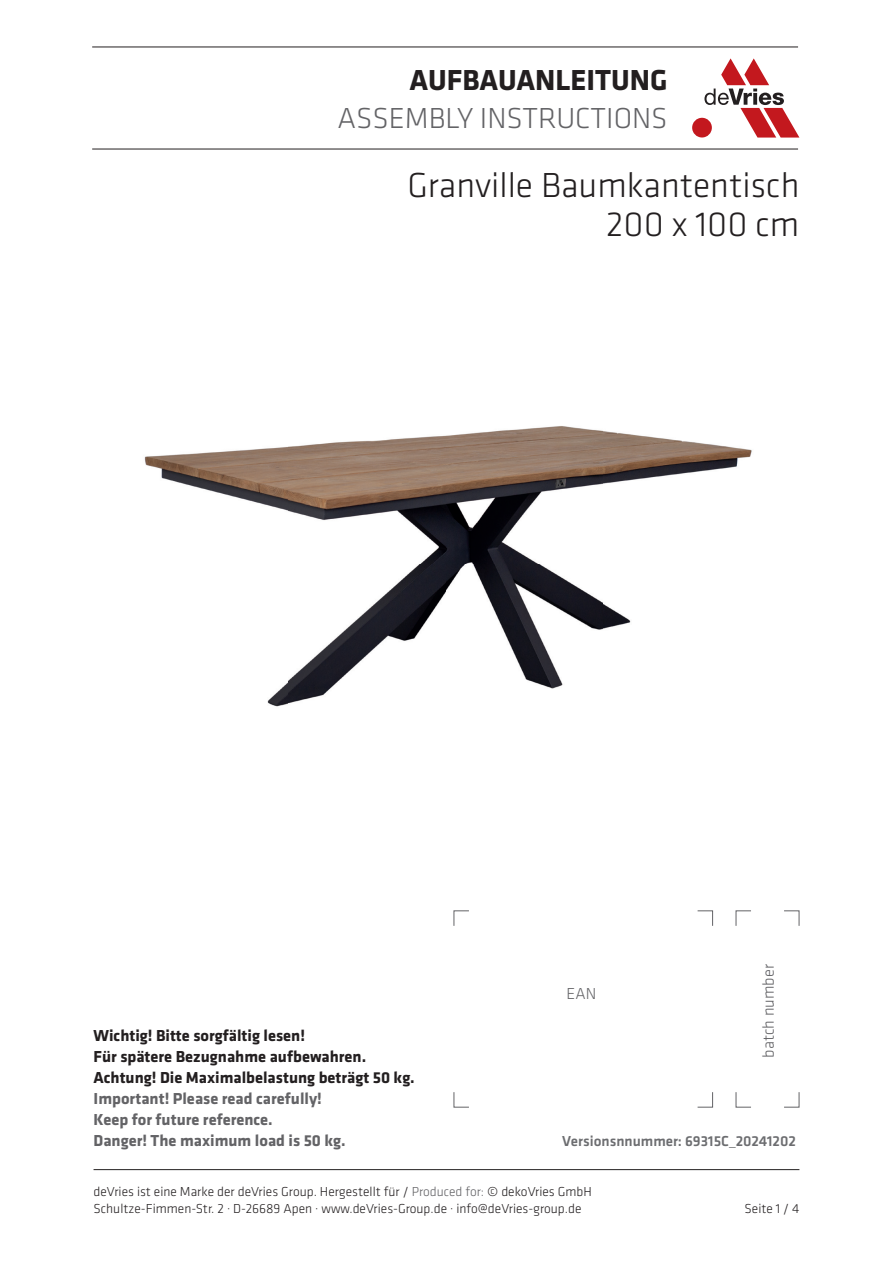
<style>
.page{position:relative;width:893px;height:1263px;background:#fff}
.page>*{position:absolute;margin:0;border:0;box-sizing:border-box;transform-origin:0 0}
.t1{font:300 36px/39px "Klavika Basic";color:#231f20;text-align:right}
.t2{font:300 30px "Klavika Basic";color:#636366}
.t3{font:700 30px "Klavika Basic";color:#231f20}
.t4{font:700 16.5px/21px "Klavika Basic";color:#231f20}
.t5{font:700 16.5px/21px "Klavika Basic";color:#636366}
.t6{font:300 16.5px "Klavika Basic";color:#636366}
.t7{font:500 15px "Klavika Basic";color:#6c6d70}
.t8{font:300 13.5px/16.5px "Klavika Basic";color:#231f20}
.s1{color:#636366}
</style>
<div class="page">
<hr style="left:94px;top:1169px;width:705px;height:1px;background:#231f20">
<hr style="left:92px;top:47px;width:706px;height:1px;background:#231f20">
<hr style="left:92px;top:149px;width:706px;height:1px;background:#231f20">
<div style="left:692px;top:118px;width:20px;height:19px;background:#c3181e;border-radius:50%"></div>
<svg style="left:704px;top:58px;width:95px;height:80px"></svg>
<svg style="left:735px;top:910px;width:65px;height:198px"></svg>
<svg style="left:453px;top:910px;width:260px;height:198px"></svg>
<img style="left:144px;top:426px;width:608px;height:281px">
<h2 class="t3" style="left:410px;top:59px;width:259px">AUFBAUANLEITUNG</h2>
<h2 class="t2" style="left:338px;top:100px;width:332px">ASSEMBLY INSTRUCTIONS</h2>
<h1 class="t1" style="left:407px;top:165px;width:394px">Granville Baumkantentisch<br>200 x 100 cm</h1>
<p class="t4" style="left:94px;top:1024px;width:323px">Wichtig! Bitte sorgfältig lesen!<br>Für spätere Bezugnahme aufbewahren.<br>Achtung! Die Maximalbelastung beträgt 50 kg.</p>
<p class="t5" style="left:94px;top:1087px;width:254px">Important! Please read carefully!<br>Keep for future reference.<br>Danger! The maximum load is 50 kg.</p>
<p class="t6" style="left:567px;top:984px;width:31px">EAN</p>
<p class="t6" style="left:758px;top:1058px;width:95px;rotate:-90deg">batch number</p>
<p class="t7" style="left:562px;top:1131px;width:235px">Versionsnnummer: 69315C_20241202</p>
<p class="t8" style="left:94px;top:1183px;width:500px">deVries ist eine Marke der deVries Group. Hergestellt für / <span class="s1">Produced for:</span> © dekoVries GmbH<br>Schultze-Fimmen-Str. 2 · D-26689 Apen · www.deVries-Group.de · info@deVries-group.de</p>
<p class="t8" style="left:745px;top:1200px;width:56px">Seite 1 / 4</p>
</div>
